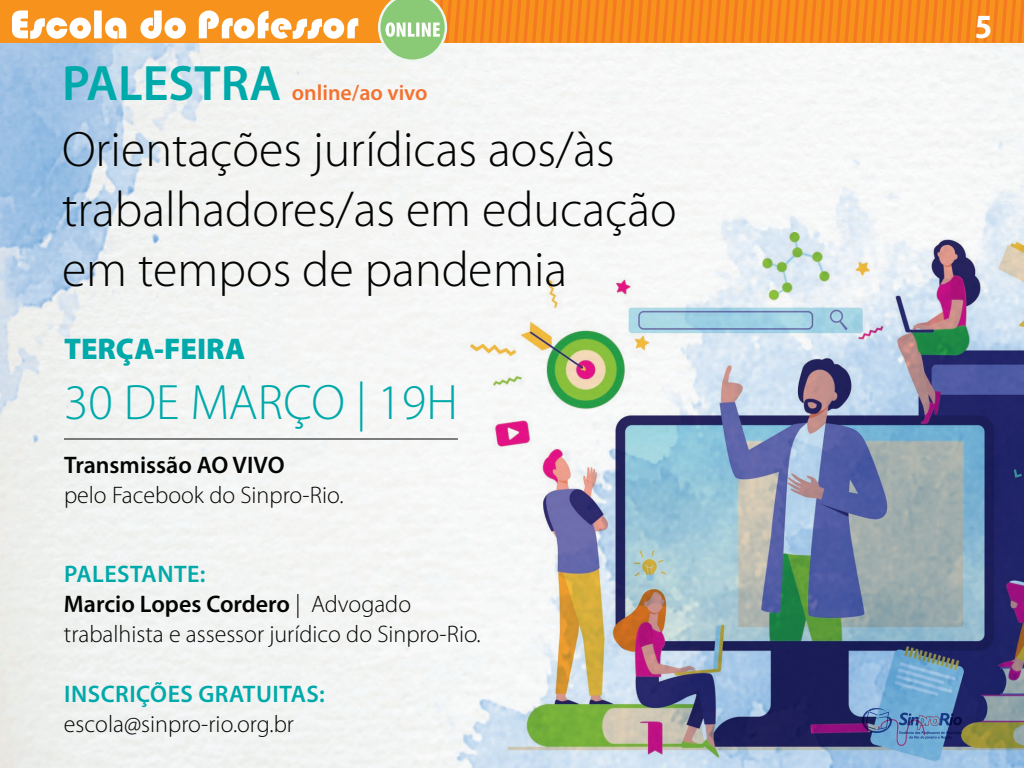
<style>
.page{position:relative;width:1024px;height:768px;background:#fff}
.page>*{position:absolute;margin:0;border:0;box-sizing:border-box;transform-origin:0 0}
.t1{font:300 50px/60px "Myriad Pro";color:#040503}
.t2{font:300 50px "Myriad Pro";color:#00a9aa}
.t3{font:600 50px "Myriad Pro";color:#00a9aa}
.t4{font:700 semi-condensed 34px "Myriad Pro";color:#fff}
.t5{font:900 30px "Myriad Pro";color:#00a9aa}
.t6{font:300 24px/30px "Myriad Pro";color:#040503}
.t7{font:600 24px "Myriad Pro";letter-spacing:.02em;color:#00a9aa}
.t8{font:600 24px "Myriad Pro";color:#040503}
.t9{font:600 22px "Myriad Pro";color:#f37231}
.s1{font-weight:600;color:#00a9aa}
.s2{font-weight:600}
</style>
<div class="page">
<img style="left:0;top:43px;width:1024px;height:725px">
<div style="left:0;top:0;width:1024px;height:43px;background:#f7931d"></div>
<svg style="left:199px;top:10px;width:159px;height:29px"></svg>
<svg style="left:12px;top:10px;width:174px;height:29px"></svg>
<svg style="left:378px;top:0;width:646px;height:62px"></svg>
<hr style="left:64px;top:438px;width:394px;height:2px;background:#040503">
<img style="left:470px;top:233px;width:554px;height:535px">
<h1 class="t3" style="left:62px;top:51px;width:53px">PALESTRA</h1>
<p class="t9" style="left:292px;top:78px;width:137px">online/ao vivo</p>
<h1 class="t1" style="left:62px;top:120px;width:616px">Orientações jurídicas aos/às trabalhadores/as em educação em tempos de pandemia</h1>
<p class="t5" style="left:64px;top:331px;width:183px">TERÇA-FEIRA</p>
<h1 class="t2" style="left:64px;top:374px;width:395px">30 DE MARÇO | 19H</h1>
<p class="t8" style="left:64px;top:450px;width:222px">Transmissão AO VIVO</p>
<p class="t6" style="left:64px;top:481px;width:281px">pelo Facebook do Sinpro-Rio.</p>
<p class="t6" style="left:64px;top:559px;width:418px"><span class="s1">Palestante:<br></span><span class="s2">Marcio Lopes Cordero</span> | Advogado trabalhista e assessor jurídico do Sinpro-Rio.</p>
<p class="t7" style="left:64px;top:679px;width:262px">Inscrições gratuitas:</p>
<p class="t6" style="left:64px;top:709px;width:232px">escola@sinpro-rio.org.br</p>
<h2 class="t4" style="left:975px;top:7px;width:19px">5</h2>
</div>
